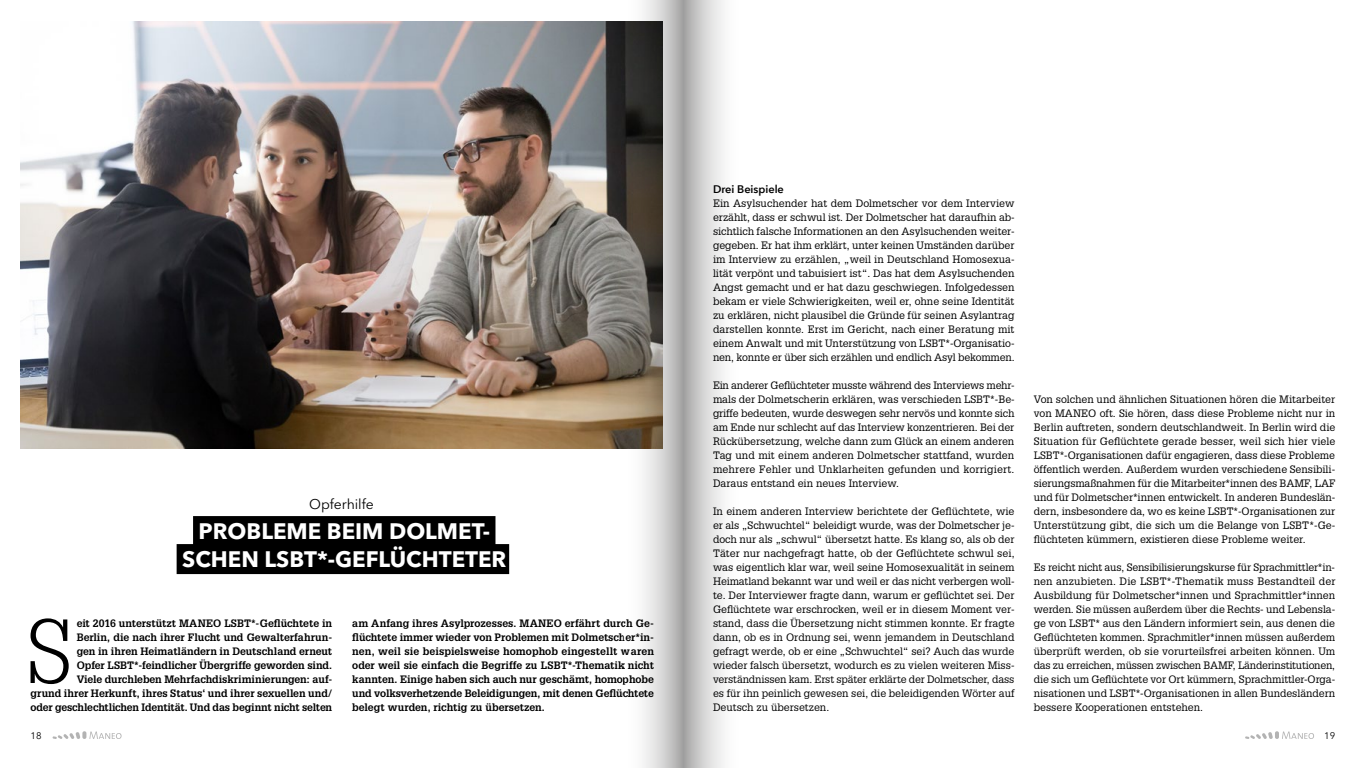
<style>
.page{position:relative;width:1366px;height:768px;background:#fff}
.page>*{position:absolute;margin:0;border:0;box-sizing:border-box;transform-origin:0 0}
.t1{font:300 88.7px "Glypha LT Std";color:#000}
.t2{font:700 22.3px/28px "Avenir Next LT Pro";color:#fff;text-align:center}
.t3{font:14px "Avenir Next LT Pro";letter-spacing:-.005em;color:#000}
.t4{font:600 11px "Avenir Next";color:#000}
.t5{font:10.5px/14px "Glypha LT Std";color:#000;text-align:justify}
.t6{font:700 10.5px/14px "Glypha LT Std";letter-spacing:-.005em;color:#000;text-align:right}
.t7{font:9.5px "Avenir Next LT Pro";color:#000}
</style>
<div class="page">
<img style="left:21px;top:21px;width:602px;height:428px">
<div style="left:193px;top:516px;width:302px;height:30px;background:#000"></div>
<div style="left:177px;top:544px;width:332px;height:30px;background:#000"></div>
<svg style="left:1245px;top:731px;width:69px;height:8px"></svg>
<svg style="left:53px;top:731px;width:69px;height:8px"></svg>
<svg style="left:683px;top:0;width:41px;height:768px;background:#d0d0d0"></svg>
<svg style="left:623px;top:0;width:60px;height:768px"></svg>
<h3 class="t3" style="left:309px;top:496px;width:66px">Opferhilfe</h3>
<h2 class="t2" style="left:182px;top:517px;width:326px">PROBLEME BEIM DOLMET-<br>SCHEN LSBT*-GEFLÜCHTETER</h2>
<h1 class="t1" style="left:26px;top:601px;width:48px">S</h1>
<p class="t6" style="left:31px;top:616px;width:303px">eit 2016 unterstützt MANEO LSBT*-Geflüchtete in<br>Berlin, die nach ihrer Flucht und Gewalterfahrun-<br>gen in ihren Heimatländern in Deutschland erneut<br>Opfer LSBT*-feindlicher Übergriffe geworden sind.<br>Viele durchleben Mehrfachdiskriminierungen: auf-<br>grund ihrer Herkunft, ihres Status‘ und ihrer sexuellen und/ oder geschlechtlichen Identität. Und das beginnt nicht selten</p>
<p class="t6" style="left:352px;top:616px;width:303px;text-align:justify">am Anfang ihres Asylprozesses. MANEO erfährt durch Ge&shy;flüchtete immer wieder von Problemen mit Dolmetscher*in&shy;nen, weil sie beispielsweise homophob eingestellt waren oder weil sie einfach die Begriffe zu LSBT*-Thematik nicht kannten. Einige haben sich auch nur geschämt, homophobe und volksverhetzende Beleidigungen, mit denen Geflüchtete belegt wurden, richtig zu übersetzen.</p>
<p class="t4" style="left:713px;top:180px;width:72px">Drei Beispiele</p>
<p class="t5" style="left:713px;top:196px;width:303px">Ein Asylsuchender hat dem Dolmetscher vor dem Interview erzählt, dass er schwul ist. Der Dolmetscher hat daraufhin ab&shy;sichtlich falsche Informationen an den Asylsuchenden weiter&shy;gegeben. Er hat ihm erklärt, unter keinen Umständen darüber im Interview zu erzählen, „weil in Deutschland Homosexua&shy;lität verpönt und tabuisiert ist“. Das hat dem Asylsuchenden Angst gemacht und er hat dazu geschwiegen. Infolgedessen bekam er viele Schwierigkeiten, weil er, ohne seine Identität zu erklären, nicht plausibel die Gründe für seinen Asylantrag darstellen konnte. Erst im Gericht, nach einer Beratung mit einem Anwalt und mit Unterstützung von LSBT*-Organisatio&shy;nen, konnte er über sich erzählen und endlich Asyl bekommen.</p>
<p class="t5" style="left:713px;top:378px;width:303px">Ein anderer Geflüchteter musste während des Interviews mehr&shy;mals der Dolmetscherin erklären, was verschieden LSBT*-Be&shy;griffe bedeuten, wurde deswegen sehr nervös und konnte sich am Ende nur schlecht auf das Interview konzentrieren. Bei der Rückübersetzung, welche dann zum Glück an einem anderen Tag und mit einem anderen Dolmetscher stattfand, wurden mehrere Fehler und Unklarheiten gefunden und korrigiert.<br>Daraus entstand ein neues Interview.</p>
<p class="t5" style="left:713px;top:504px;width:303px">In einem anderen Interview berichtete der Geflüchtete, wie er als „Schwuchtel“ beleidigt wurde, was der Dolmetscher je&shy;doch nur als „schwul“ übersetzt hatte. Es klang so, als ob der Täter nur nachgefragt hatte, ob der Geflüchtete schwul sei, was eigentlich klar war, weil seine Homosexualität in seinem Heimatland bekannt war und weil er das nicht verbergen woll&shy;te. Der Interviewer fragte dann, warum er geflüchtet sei. Der Geflüchtete war erschrocken, weil er in diesem Moment ver&shy;stand, dass die Übersetzung nicht stimmen konnte. Er fragte dann, ob es in Ordnung sei, wenn jemandem in Deutschland gefragt werde, ob er eine „Schwuchtel“ sei? Auch das wurde wieder falsch übersetzt, wodurch es zu vielen weiteren Miss&shy;verständnissen kam. Erst später erklärte der Dolmetscher, dass es für ihn peinlich gewesen sei, die beleidigenden Wörter auf Deutsch zu übersetzen.</p>
<p class="t5" style="left:1034px;top:392px;width:303px">Von solchen und ähnlichen Situationen hören die Mitarbeiter von MANEO oft. Sie hören, dass diese Probleme nicht nur in Berlin auftreten, sondern deutschlandweit. In Berlin wird die Situation für Geflüchtete gerade besser, weil sich hier viele LSBT*-Organisationen dafür engagieren, dass diese Probleme öffentlich werden. Außerdem wurden verschiedene Sensibili&shy;sierungsmaßnahmen für die Mitarbeiter*innen des BAMF, LAF und für Dolmetscher*innen entwickelt. In anderen Bundeslän&shy;dern, insbesondere da, wo es keine LSBT*-Organisationen zur Unterstützung gibt, die sich um die Belange von LSBT*-Ge&shy;flüchteten kümmern, existieren diese Probleme weiter.</p>
<p class="t5" style="left:1034px;top:560px;width:303px">Es reicht nicht aus, Sensibilisierungskurse für Sprachmittler*in&shy;nen anzubieten. Die LSBT*-Thematik muss Bestandteil der Ausbildung für Dolmetscher*innen und Sprachmittler*innen werden. Sie müssen außerdem über die Rechts- und Lebensla&shy;ge von LSBT* aus den Ländern informiert sein, aus denen die Geflüchteten kommen. Sprachmitler*innen müssen außerdem überprüft werden, ob sie vorurteilsfrei arbeiten können. Um das zu erreichen, müssen zwischen BAMF, Länderinstitutionen, die sich um Geflüchtete vor Ort kümmern, Sprachmittler-Orga&shy;nisationen und LSBT*-Organisationen in allen Bundesländern bessere Kooperationen entstehen.</p>
<p class="t7" style="left:31px;top:730px;width:13px">18</p>
<p class="t7" style="left:1324px;top:730px;width:13px">19</p>
</div>
